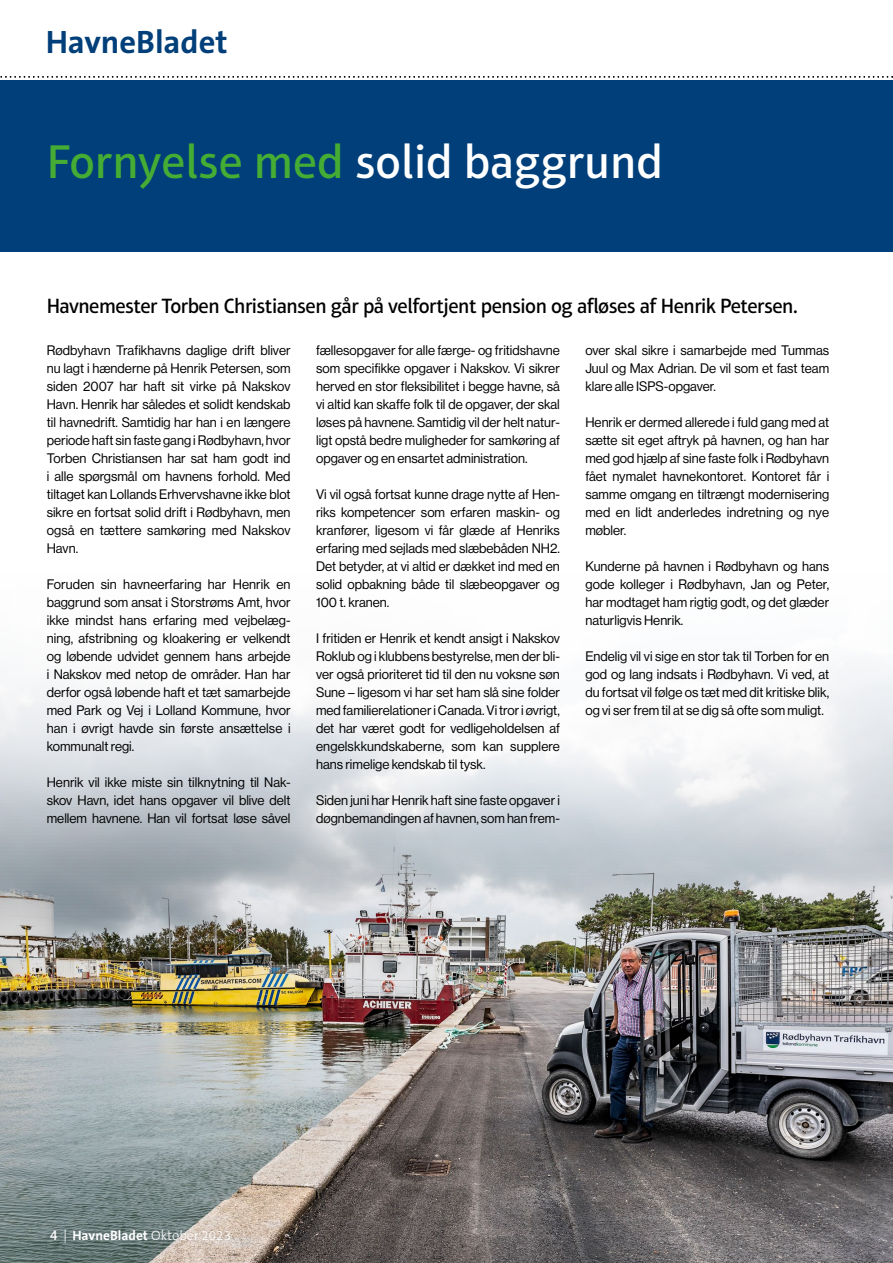
<style>
.page{position:relative;width:893px;height:1263px;background:#fff}
.page>*{position:absolute;margin:0;border:0;box-sizing:border-box;transform-origin:0 0}
.Rubrik_-_HavneBladet{font:500 48px "Aptifer Sans LTW01";color:#fff}
.t1{font:700 32.55px "The Sans OT7";color:#003f79}
.Manchet_-_HavneBladet{font:500 21px "Aptifer Sans LTW01";letter-spacing:-.025em;color:#000}
.Brød_-_Havnebladet{font:13.5px/18px "N Haas Grotesk DS Pro 55 Rg";color:#000;text-align:justify}
.t2{font:700 13.5px "The Sans OT7";color:#fff}
.s1{color:#45ac34}
.s2{font-family:"Helvetica Neue LT Std";font-weight:500}
.s3{font-family:"Helvetica Neue LT Std";font-weight:300}
.s4{font-family:"The Sans OT3";font-weight:300}
</style>
<div class="page">
<div style="left:0;top:80px;width:893px;height:172px;background:#003f79"></div>
<img style="left:0;top:666px;width:893px;height:597px">
<svg style="left:0;top:76px;width:893px;height:2px"></svg>
<h2 class="t1" style="left:46px;top:21px;width:183px">HavneBladet</h2>
<p class="Rubrik_-_HavneBladet" style="left:47px;top:134px;width:618px"><span class="s1">Fornyelse med</span> solid baggrund</p>
<p class="Manchet_-_HavneBladet" style="left:47px;top:294px;width:753px">Havnemester Torben Christiansen går på velfortjent pension og afløses af Henrik Petersen.</p>
<p class="Brød_-_Havnebladet" style="left:316px;top:341px;width:245px">fællesopgaver for alle færge- og fritidshavne som specifikke opgaver i Nakskov. Vi sikrer herved en stor fleksibilitet i begge havne, så vi altid kan skaffe folk til de opgaver, der skal løses på havnene. Samtidig vil der helt natur&shy;ligt opstå bedre muligheder for samkøring af opgaver og en ensartet administration.</p>
<p class="Brød_-_Havnebladet" style="left:316px;top:485px;width:245px">Vi vil også fortsat kunne drage nytte af Hen&shy;riks kompetencer som erfaren maskin- og kranfører, ligesom vi får glæde af Henriks erfaring med sejlads med slæbebåden NH2.<br>Det betyder, at vi altid er dækket ind med en solid opbakning både til slæbeopgaver og 100 t. kranen.</p>
<p class="Brød_-_Havnebladet" style="left:316px;top:629px;width:245px">I fritiden er Henrik et kendt ansigt i Nakskov Roklub og i klubbens bestyrelse, men der bli&shy;ver også prioriteret tid til den nu voksne søn Sune – ligesom vi har set ham slå sine folder med familierelationer i Canada. Vi tror i øvrigt, det har været godt for vedligeholdelsen af engelskkundskaberne, som kan supplere hans rimelige kendskab til tysk.</p>
<p class="Brød_-_Havnebladet" style="left:316px;top:791px;width:245px">Siden juni har Henrik haft sine faste opgaver i døgnbemandingen af havnen, som han frem-</p>
<p class="Brød_-_Havnebladet" style="left:47px;top:341px;width:245px">Rødbyhavn Trafikhavns daglige drift bliver nu lagt i hænderne på Henrik Petersen, som siden 2007 har haft sit virke på Nakskov Havn. Henrik har således et solidt kendskab til havnedrift. Samtidig har han i en længere periode haft sin faste gang i Rødbyhavn, hvor Torben Christiansen har sat ham godt ind i alle spørgsmål om havnens forhold. Med tiltaget kan Lollands Erhvervshavne ikke blot sikre en fortsat solid drift i Rødbyhavn, men også en tættere samkøring med Nakskov Havn.</p>
<p class="Brød_-_Havnebladet" style="left:47px;top:575px;width:245px">Foruden sin havneerfaring har Henrik en baggrund som ansat i Storstrøms Amt, hvor ikke mindst hans erfaring med vejbelæg&shy;ning, afstribning og kloakering er velkendt og løbende udvidet gennem hans arbejde i Nakskov med netop de områder. Han har derfor også løbende haft et tæt samarbejde med Park og Vej i Lolland Kommune, hvor han i øvrigt havde sin første ansættelse i kommunalt regi.</p>
<p class="Brød_-_Havnebladet" style="left:47px;top:773px;width:245px">Henrik vil ikke miste sin tilknytning til Nak&shy;skov Havn, idet hans opgaver vil blive delt mellem havnene. Han vil fortsat løse såvel</p>
<p class="Brød_-_Havnebladet" style="left:585px;top:341px;width:245px">over skal sikre i samarbejde med Tummas Juul og Max Adrian. De vil som et fast team klare alle ISPS-opgaver.</p>
<p class="Brød_-_Havnebladet" style="left:585px;top:413px;width:245px">Henrik er dermed allerede i fuld gang med at sætte sit eget aftryk på havnen, og han har med god hjælp af sine faste folk i Rødbyhavn fået nymalet havnekontoret. Kontoret får i samme omgang en tiltrængt modernisering med en lidt anderledes indretning og nye møbler.</p>
<p class="Brød_-_Havnebladet" style="left:585px;top:557px;width:245px">Kunderne på havnen i Rødbyhavn og hans gode kolleger i Rødbyhavn, Jan og Peter, har modtaget ham rigtig godt, og det glæder naturligvis Henrik.</p>
<p class="Brød_-_Havnebladet" style="left:585px;top:647px;width:245px">Endelig vil vi sige en stor tak til Torben for en god og lang indsats i Rødbyhavn. Vi ved, at du fortsat vil følge os tæt med dit kritiske blik, og vi ser frem til at se dig så ofte som muligt.</p>
<p class="t2" style="left:50px;top:1226px;width:183px"><span class="s2">4</span> <span class="s3">|</span> HavneBladet <span class="s4">Oktober 2023</span></p>
</div>
